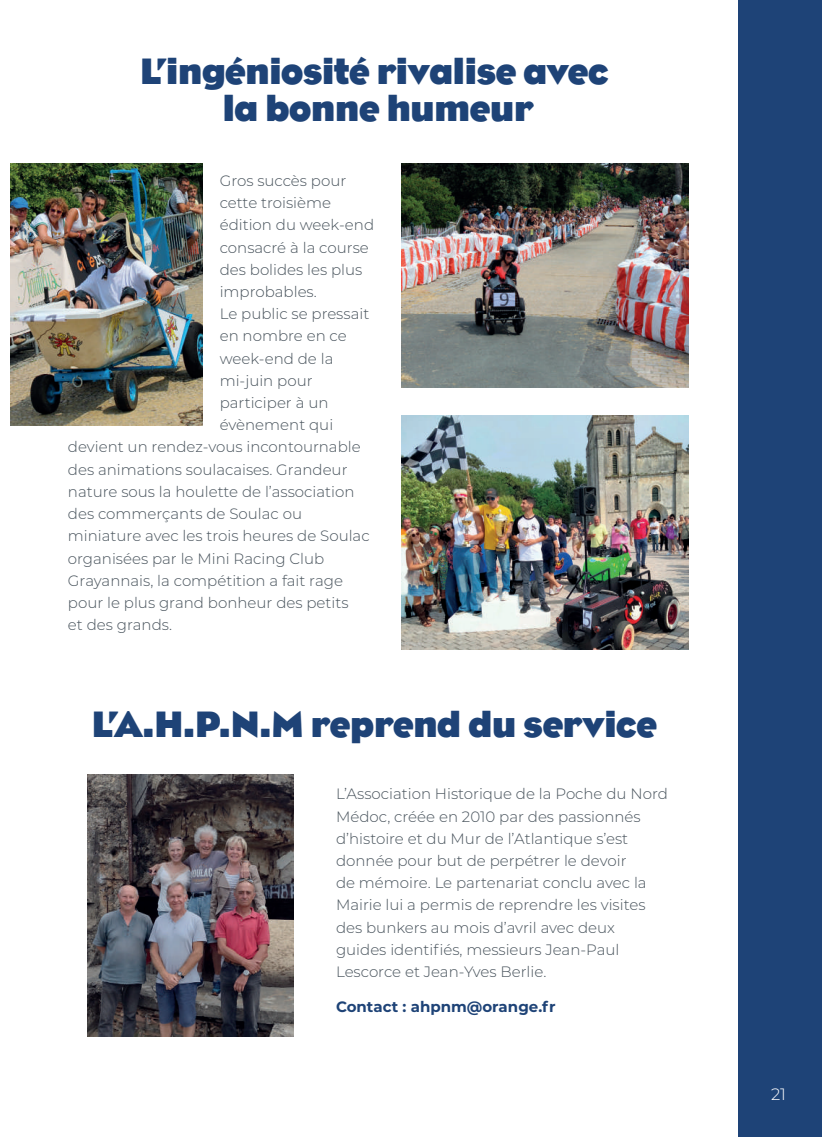
<style>
.page{position:relative;width:822px;height:1137px;background:#fff}
.page>*{position:absolute;margin:0;border:0;box-sizing:border-box;transform-origin:0 0}
.t1{font:700 37.5px/37.5px "Eagle";letter-spacing:-.025em;color:#1e4377;text-align:center}
.t2{font:300 16.35px "Montserrat";color:#fff}
.t3{font:300 15px/22.2px "Montserrat";color:#47525b}
.t4{font:700 15px "Montserrat";color:#1e4377}
</style>
<div class="page">
<div style="left:738px;top:0;width:83px;height:1136px;background:#1e4377"></div>
<img style="left:88px;top:774px;width:205px;height:262px">
<img style="left:401px;top:163px;width:287px;height:224px">
<img style="left:10px;top:163px;width:193px;height:262px">
<img style="left:401px;top:415px;width:287px;height:234px">
<h1 class="t1" style="left:140px;top:53px;width:470px">L’ingéniosité rivalise avec la bonne humeur</h1>
<p class="t3" style="left:220px;top:169px;width:128px">Gros succès pour</p>
<p class="t3" style="left:220px;top:191px;width:113px">cette troisième</p>
<p class="t3" style="left:220px;top:213px;width:156px">édition du week-end</p>
<p class="t3" style="left:220px;top:235px;width:150px">consacré à la course</p>
<p class="t3" style="left:220px;top:258px;width:144px">des bolides les plus</p>
<p class="t3" style="left:220px;top:280px;width:99px">improbables.</p>
<p class="t3" style="left:220px;top:302px;width:151px">Le public se pressait</p>
<p class="t3" style="left:220px;top:324px;width:128px">en nombre en ce</p>
<p class="t3" style="left:220px;top:346px;width:115px">week-end de la</p>
<p class="t3" style="left:220px;top:369px;width:94px">mi-juin pour</p>
<p class="t3" style="left:220px;top:391px;width:110px">participer à un</p>
<p class="t3" style="left:220px;top:413px;width:115px">évènement qui</p>
<p class="t3" style="left:68px;top:435px;width:294px">devient un rendez-vous incontournable</p>
<p class="t3" style="left:68px;top:457px;width:281px">des animations soulacaises. Grandeur</p>
<p class="t3" style="left:68px;top:480px;width:288px">nature sous la houlette de l’association</p>
<p class="t3" style="left:68px;top:502px;width:235px">des commerçants de Soulac ou</p>
<p class="t3" style="left:68px;top:524px;width:303px">miniature avec les trois heures de Soulac</p>
<p class="t3" style="left:68px;top:546px;width:258px">organisées par le Mini Racing Club</p>
<p class="t3" style="left:68px;top:568px;width:276px">Grayannais, la compétition a fait rage</p>
<p class="t3" style="left:68px;top:591px;width:282px">pour le plus grand bonheur des petits</p>
<p class="t3" style="left:68px;top:613px;width:106px">et des grands.</p>
<h1 class="t1" style="left:91px;top:705px;width:567px">L’A.H.P.N.M reprend du service</h1>
<p class="t3" style="left:336px;top:782px;width:333px">L’Association Historique de la Poche du Nord Médoc, créée en 2010 par des passionnés d’histoire et du Mur de l’Atlantique s’est donnée pour but de perpétrer le devoir<br>de mémoire. Le partenariat conclu avec la Mairie lui a permis de reprendre les visites des bunkers au mois d’avril avec deux guides identifiés, messieurs Jean-Paul Lescorce et Jean-Yves Berlie.</p>
<p class="t4" style="left:336px;top:995px;width:221px">Contact : ahpnm@orange.fr</p>
<p class="t2" style="left:771px;top:1082px;width:16px">21</p>
</div>
